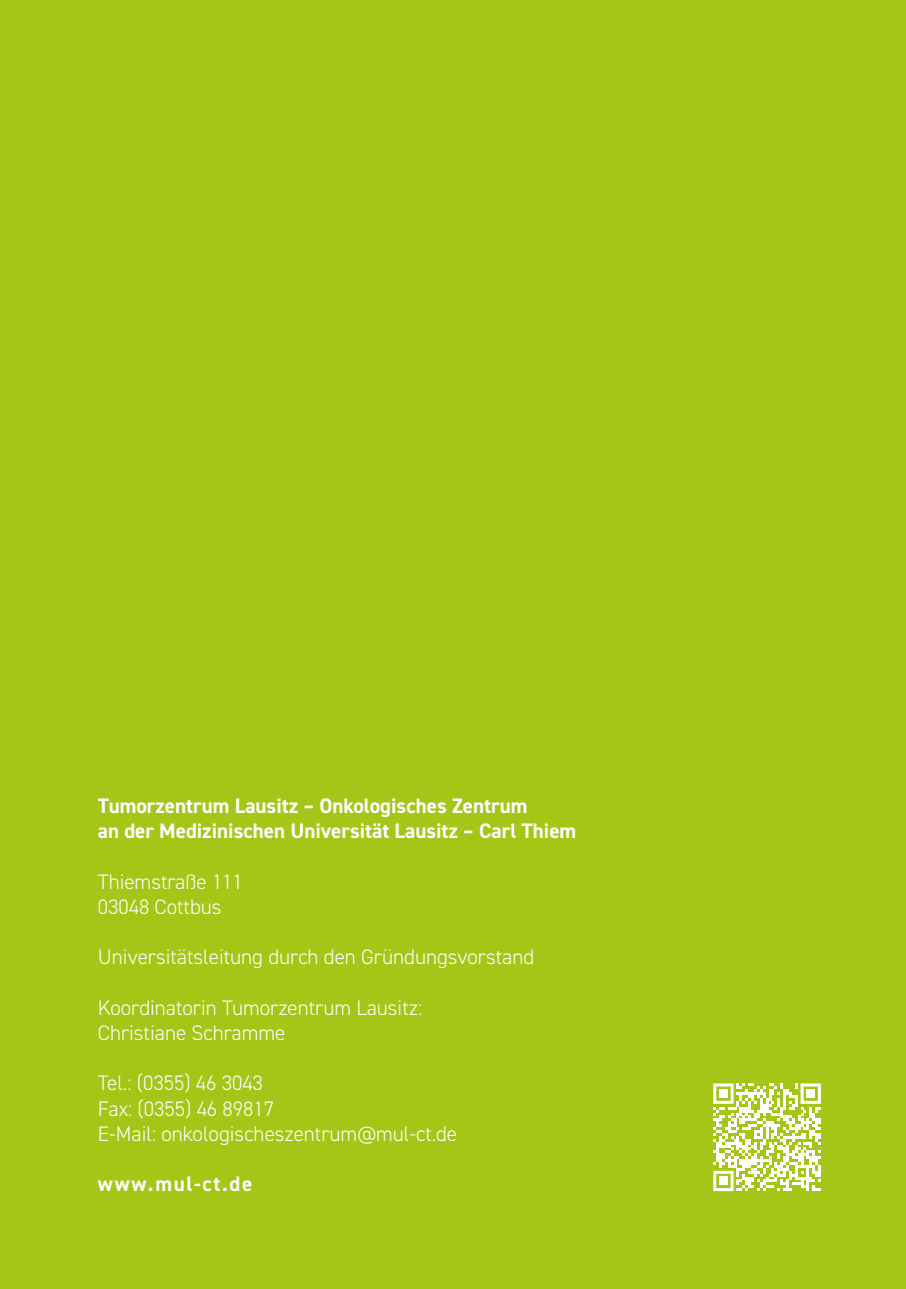
<style>
.page{position:relative;width:906px;height:1289px;background:#fff}
.page>*{position:absolute;margin:0;border:0;box-sizing:border-box;transform-origin:0 0}
.t1{font:300 21px/25.2px "DIN2014";color:#fff}
.t2{font:700 21px/25.2px "DIN2014";color:#fff}
.t3{font:700 21px "DIN2014";letter-spacing:.08em;color:#fff}
</style>
<div class="page">
<div style="left:0;top:0;width:906px;height:1288px;background:#a3c617"></div>
<svg style="left:713px;top:1083px;width:108px;height:108px"></svg>
<div style="left:719px;top:1089px;width:9px;height:8px;background:#fff"></div>
<div style="left:806px;top:1089px;width:9px;height:8px;background:#fff"></div>
<div style="left:719px;top:1176px;width:9px;height:9px;background:#fff"></div>
<p class="t2" style="left:98px;top:795px;width:480px">Tumorzentrum Lausitz – Onkologisches Zentrum<br>an der Medizinischen Universität Lausitz – Carl Thiem</p>
<p class="t1" style="left:98px;top:869px;width:147px">Thiemstraße 111<br>03048 Cottbus</p>
<p class="t1" style="left:98px;top:945px;width:438px">Universitätsleitung durch den Gründungsvorstand</p>
<p class="t1" style="left:98px;top:995px;width:326px">Koordinatorin Tumorzentrum Lausitz:<br>Chris tia ne Schram me</p>
<p class="t1" style="left:98px;top:1071px;width:361px">Tel.: (0355) 46 3043<br>Fax: (0355) 46 89817<br>E-Mail: onkologischeszentrum@mul-ct.de</p>
<p class="t3" style="left:98px;top:1176px;width:156px">www.mul-ct.de</p>
</div>
